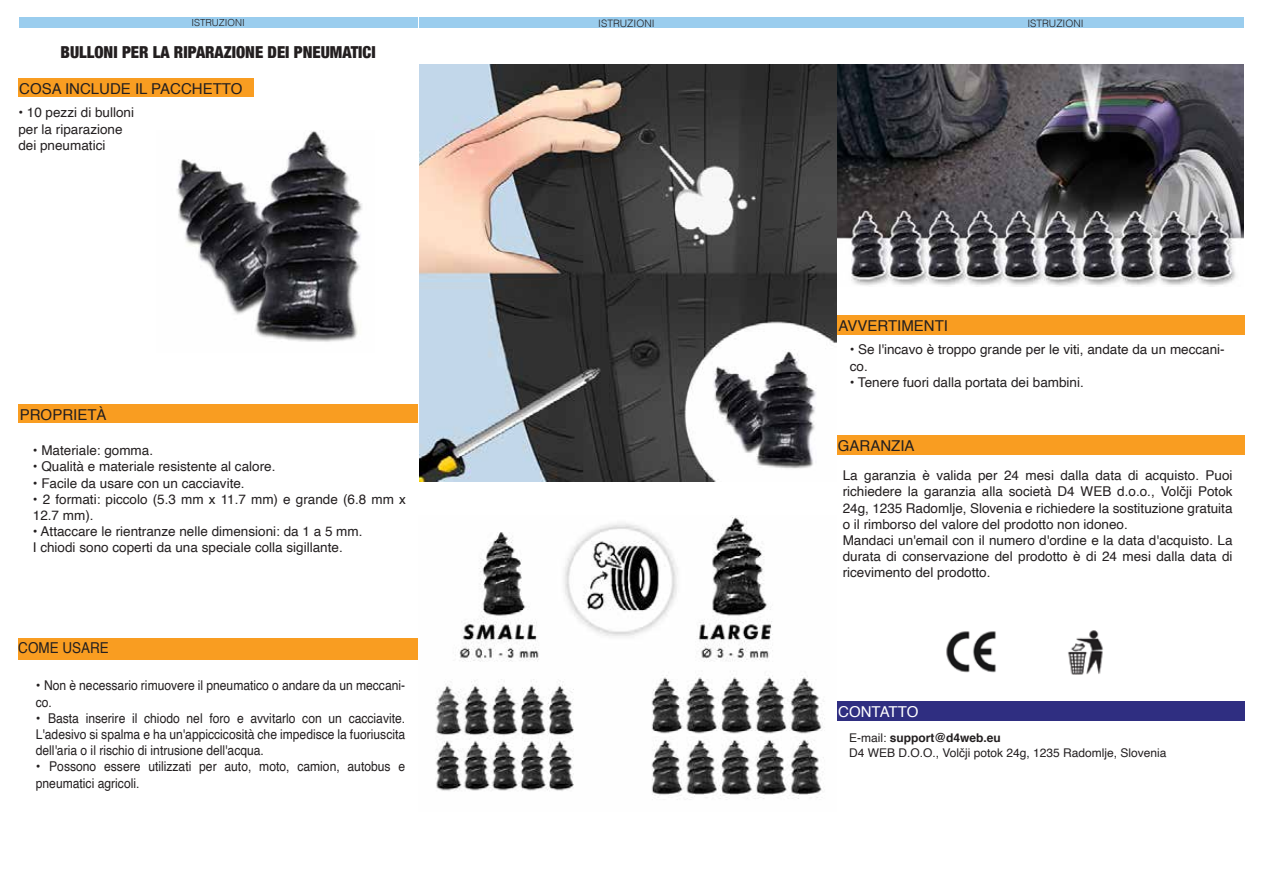
<style>
.page{position:relative;width:1263px;height:893px;background:#fff}
.page>*{position:absolute;margin:0;border:0;box-sizing:border-box;transform-origin:0 0}
.t1{font:900 condensed 16.5px "Helvetica Neue";color:#231f20}
.t2{font:15px "Helvetica";color:#231f20}
.t3{font:15px "Helvetica";color:#231f20;scale:.9 1}
.t4{font:15px "Helvetica";color:#fff}
.t5{font:13.5px/16.2px "Helvetica";color:#231f20}
.t6{font:12px/14.4px "Helvetica";color:#231f20}
.t7{font:300 10.2px "Helvetica";color:#231f20}
.t8{font:300 9.75px "Helvetica";color:#231f20}
.s1{font-weight:700}
</style>
<div class="page">
<div style="left:19px;top:78px;width:235px;height:19px;background:#f99d21"></div>
<div style="left:19px;top:404px;width:399px;height:19px;background:#f99d21"></div>
<div style="left:19px;top:17px;width:399px;height:11px;background:#9acdee"></div>
<div style="left:419px;top:17px;width:417px;height:11px;background:#9acdee"></div>
<div style="left:18px;top:638px;width:400px;height:22px;background:#f99d21"></div>
<div style="left:836px;top:18px;width:408px;height:10px;background:#9acdee"></div>
<div style="left:837px;top:316px;width:407px;height:19px;background:#f99d21"></div>
<div style="left:836px;top:436px;width:408px;height:19px;background:#f99d21"></div>
<div style="left:836px;top:702px;width:408px;height:19px;background:#2f2e81"></div>
<img style="left:1068px;top:630px;width:35px;height:45px">
<img style="left:946px;top:631px;width:50px;height:42px">
<img style="left:176px;top:131px;width:186px;height:211px">
<img style="left:435px;top:517px;width:390px;height:282px">
<img style="left:836px;top:64px;width:407px;height:222px">
<img style="left:419px;top:64px;width:417px;height:417px">
<p class="t8" style="left:191px;top:14px;width:55px">ISTRUZIONI</p>
<p class="t1" style="left:61px;top:38px;width:317px">BULLONI PER LA RIPARAZIONE DEI PNEUMATICI</p>
<p class="t2" style="left:19px;top:77px;width:225px">COSA INCLUDE IL PACCHETTO</p>
<p class="t5" style="left:18px;top:105px;width:117px">• 10 pezzi di bulloni per la riparazione dei pneumatici</p>
<p class="t2" style="left:20px;top:403px;width:88px">PROPRIETÀ</p>
<p class="t5" style="left:33px;top:443px;width:122px">• Materiale: gomma.</p>
<p class="t5" style="left:33px;top:459px;width:244px">• Qualità e materiale resistente al calore.</p>
<p class="t5" style="left:33px;top:475px;width:213px">• Facile da usare con un cacciavite.</p>
<p class="t5" style="left:33px;top:491px;width:374px">• 2 formati: piccolo (5.3 mm x 11.7 mm) e grande (6.8 mm x<br>12.7 mm).</p>
<p class="t5" style="left:33px;top:524px;width:331px">• Attaccare le rientranze nelle dimensioni: da 1 a 5 mm.<br>I chiodi sono coperti da una speciale colla sigillante.</p>
<p class="t3" style="left:18px;top:637px;width:102px">COME USARE</p>
<p class="t5" style="left:36px;top:678px;width:371px">• Non è necessario rimuovere il pneumatico o andare da un meccani&shy;co.</p>
<p class="t5" style="left:36px;top:710px;width:371px;text-align:justify">• Basta inserire il chiodo nel foro e avvitarlo con un cacciavite.<br>L'adesivo si spalma e ha un'appiccicosità che impedisce la fuoriuscita dell'aria o il rischio di intrusione dell'acqua.</p>
<p class="t5" style="left:36px;top:759px;width:371px">• Possono essere utilizzati per auto, moto, camion, autobus e pneumatici agricoli.</p>
<p class="t7" style="left:598px;top:14px;width:58px">ISTRUZIONI</p>
<p class="t7" style="left:1027px;top:15px;width:58px">ISTRUZIONI</p>
<p class="t2" style="left:838px;top:314px;width:111px">AVVERTIMENTI</p>
<p class="t5" style="left:850px;top:342px;width:376px">• Se l'incavo è troppo grande per le viti, andate da un meccani&shy;co.</p>
<p class="t5" style="left:850px;top:374px;width:236px">• Tenere fuori dalla portata dei bambini.</p>
<p class="t2" style="left:838px;top:434px;width:78px">GARANZIA</p>
<p class="t5" style="left:843px;top:468px;width:391px">La garanzia è valida per 24 mesi dalla data di acquisto. Puoi richiedere la garanzia alla società D4 WEB d.o.o., Volčji Potok 24g, 1235 Radomlje, Slovenia e richiedere la sostituzione gratuita o il rimborso del valore del prodotto non idoneo.<br>Mandaci un'email con il numero d'ordine e la data d'acquisto. La durata di conservazione del prodotto è di 24 mesi dalla data di ricevimento del prodotto.</p>
<p class="t4" style="left:838px;top:700px;width:82px">CONTATTO</p>
<p class="t6" style="left:849px;top:731px;width:319px">E-mail: <span class="s1">support@d4web.eu<br></span>D4 WEB D.O.O., Volčji potok 24g, 1235 Radomlje, Slovenia</p>
</div>
